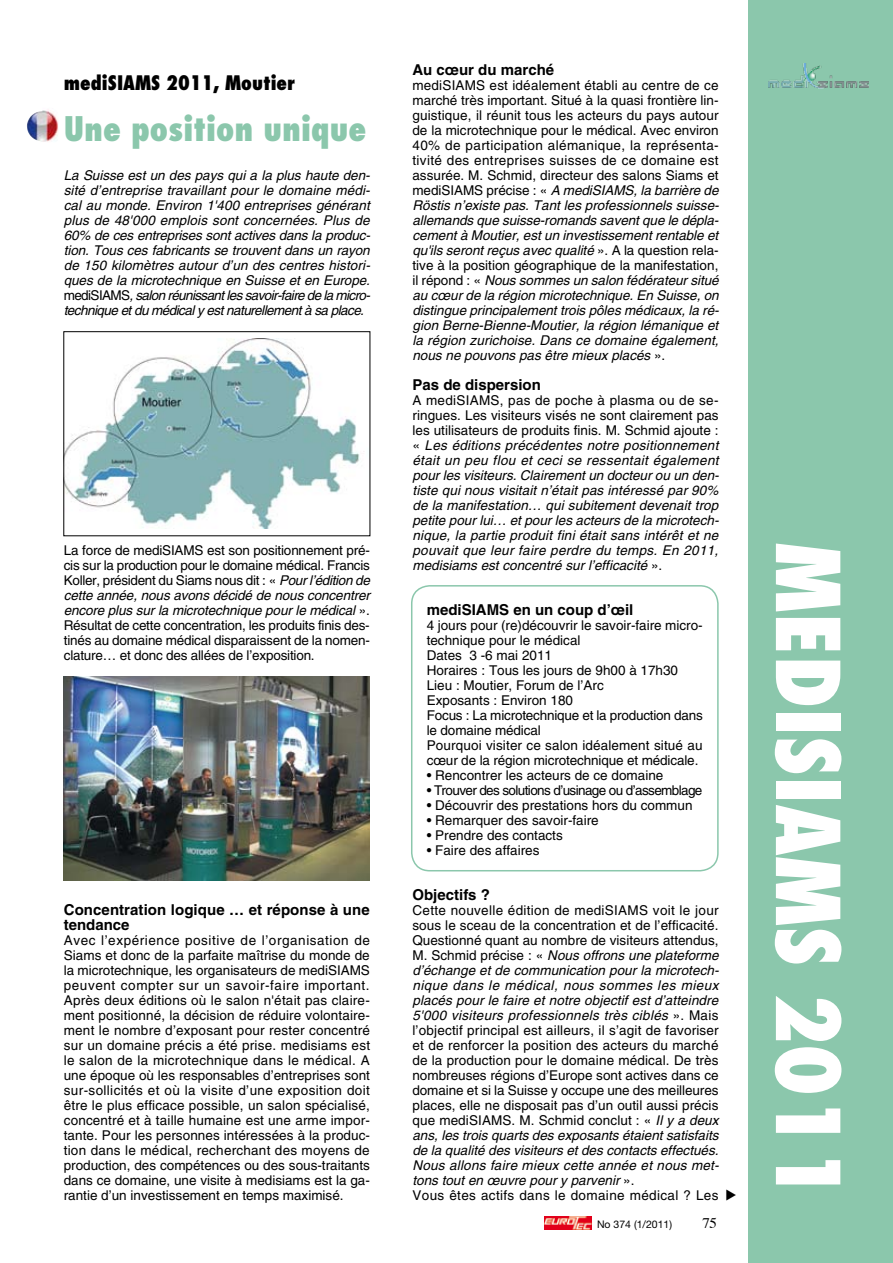
<style>
.page{position:relative;width:893px;height:1263px;background:#fff}
.page>*{position:absolute;margin:0;border:0;box-sizing:border-box;transform-origin:0 0}
.t1{font:800 condensed 85.5px "Futura";color:#fff}
.t2{font:800 condensed 33px "Futura";color:#8bc7ac}
.t3{font:800 condensed 19.5px "Futura";color:#000}
.t4{font:700 15px/15px "Helvetica";color:#000}
.t5{font:13.5px/15px "Helvetica";color:#000}
.t6{font:italic 13.5px/15px "Helvetica";color:#000;text-align:justify}
.t7{font:13.5px "Helvetica";letter-spacing:-.045em;color:#000}
.t8{font:10.5px "Helvetica Neue";color:#000}
.s1{font-style:normal}
.s2{font-style:italic}
</style>
<div class="page">
<svg style="left:544px;top:1216px;width:48px;height:1px"></svg>
<img style="left:544px;top:1217px;width:48px;height:13px">
<div style="left:748px;top:0;width:145px;height:1263px;background:#8bc7ac"></div>
<img style="left:768px;top:64px;width:101px;height:24px">
<img style="left:65px;top:339px;width:299px;height:189px">
<div style="left:63px;top:331px;width:307px;height:205px;border:1px solid #000"></div>
<img style="left:64px;top:676px;width:306px;height:204px">
<div style="left:411px;top:585px;width:308px;height:286px;border:2px solid #8bc7ac;border-radius:18px"></div>
<img style="left:27px;top:110px;width:31px;height:32px">
<h3 class="t3" style="left:64px;top:70px;width:233px">mediSIAMS 2011, Moutier</h3>
<h2 class="t2" style="left:64px;top:107px;width:304px">Une position unique</h2>
<p class="t6" style="left:64px;top:168px;width:308px">La Suisse est un des pays qui a la plus haute den&shy;sité d’entreprise travaillant pour le domaine médi&shy;cal au monde. Environ 1'400 entreprises générant plus de 48'000 emplois sont concernées. Plus de 60% de ces entreprises sont actives dans la produc&shy;tion. Tous ces fabricants se trouvent dans un rayon de 150 kilomètres autour d’un des centres histori&shy;ques de la microtechnique en Suisse et en Europe. <span class="s1">mediSIA MS</span>, salon réunissant les savoir-faire de la micro&shy;technique et du médical y est naturellement à sa place.</p>
<p class="t5" style="left:64px;top:543px;width:308px;text-align:justify">La force de mediSIAMS est son positionnement pré&shy;cis sur la production pour le domaine médical. Francis Koller, président du Siams nous dit : « <span class="s2">Pour l’édition de cette année, nous avons décidé de nous concentrer encore plus sur la microtechnique pour le médical</span> ».<br>Résultat de cette concentration, les produits finis des&shy;tinés au domaine médical disparaissent de la nomen&shy;clature… et donc des allées de l’exposition.</p>
<p class="t4" style="left:64px;top:902px;width:307px">Concentration logique … et réponse à une tendance</p>
<p class="t5" style="left:64px;top:933px;width:308px;text-align:justify">Avec l’expérience positive de l’organisation de Siams et donc de la parfaite maîtrise du monde de la microtechnique, les organisateurs de mediSIAMS peuvent compter sur un savoir-faire important.<br>Après deux éditions où le salon n'était pas claire&shy;ment positionné, la décision de réduire volontaire&shy;ment le nombre d’exposant pour rester concentré sur un domaine précis a été prise. medisiams est le salon de la microtechnique dans le médical. A une époque où les responsables d’entreprises sont sur-sollicités et où la visite d’une exposition doit être le plus efficace possible, un salon spécialisé, concentré et à taille humaine est une arme impor&shy;tante. Pour les personnes intéressées à la produc&shy;tion dans le médical, recherchant des moyens de production, des compétences ou des sous-traitants dans ce domaine, une visite à medisiams est la ga&shy;rantie d’un investissement en temps maximisé.</p>
<p class="t4" style="left:412px;top:62px;width:143px">Au cœur du marché</p>
<p class="t6" style="left:412px;top:78px;width:308px"><span class="s1">mediSIAMS est idéalement établi au centre de ce marché très important. Situé à la quasi frontière lin&shy;guistique, il réunit tous les acteurs du pays autour de la microtechnique pour le médical. Avec environ 40% de participation alémanique, la représenta&shy;tivité des entreprises suisses de ce domaine est assurée. M. Schmid, directeur des salons Siams et mediSIA MS précise : «</span> A mediSIAMS, la barrière de Röstis n’existe pas. Tant les professionnels suisse&shy;allemands que suisse-romands savent que le dépla&shy;cement à Moutier, est un investissement rentable et qu'ils seront reçus avec qualité <span class="s1">». A la question rela&shy;tive à la position géographique de la manifestation, il répond : «</span> Nous sommes un salon fédérateur situé au cœur de la région microtechnique. En Suisse, on distingue principalement trois pôles médicaux, la ré&shy;gion Berne-Bienne-Moutier, la région lémanique et la région zurichoise. Dans ce domaine également, nous ne pouvons pas être mieux placés <span class="s1">».</span></p>
<p class="t4" style="left:412px;top:377px;width:130px">Pas de dispersion</p>
<p class="t6" style="left:412px;top:393px;width:308px"><span class="s1">A mediSIAMS, pas de poche à plasma ou de se&shy;ringues. Les visiteurs visés ne sont clairement pas les utilisateurs de produits finis. M. Schmid ajoute : «</span> Les éditions précédentes notre positionnement était un peu flou et ceci se ressentait également pour les visiteurs. Clairement un docteur ou un den&shy;tiste qui nous visitait n’était pas intéressé par 90% de la manifestation… qui subitement devenait trop petite pour lui… et pour les acteurs de la microtech&shy;nique, la partie produit fini était sans intérêt et ne pouvait que leur faire perdre du temps. En 2011, medisiams est concentré sur l’efficacité <span class="s1">».</span></p>
<p class="t4" style="left:427px;top:602px;width:208px">mediSIAMS en un coup d’œil</p>
<p class="t5" style="left:427px;top:618px;width:278px">4 jours pour (re)découvrir le savoir-faire micro&shy;technique pour le médical<br>Dates 3 -6 mai 2011<br>Horaires : Tous les jours de 9h00 à 17h30<br>Lieu : Moutier, Forum de l’Arc<br>Exposants : Environ 180<br>Focus : La microtechnique et la production dans le domaine médical<br>Pourquoi visiter ce salon idéalement situé au cœur de la région microtechnique et médicale.</p>
<p class="t5" style="left:427px;top:768px;width:238px">• Rencontrer les acteurs de ce domaine</p>
<p class="t7" style="left:427px;top:782px;width:277px">• Trouver des solutions d’usinage ou d’assemblage</p>
<p class="t5" style="left:427px;top:798px;width:267px">• Découvrir des prestations hors du commun</p>
<p class="t5" style="left:427px;top:813px;width:174px">• Remarquer des savoir-faire</p>
<p class="t5" style="left:427px;top:828px;width:138px">• Prendre des contacts</p>
<p class="t5" style="left:427px;top:843px;width:114px">• Faire des affaires</p>
<p class="t4" style="left:412px;top:887px;width:79px">Objectifs ?</p>
<p class="t5" style="left:412px;top:903px;width:308px">Cette nouvelle édition de mediSIAMS voit le jour sous le sceau de la concentration et de l’efficacité.<br>Questionné quant au nombre de visiteurs attendus, M. Schmid précise : « <span class="s2">Nous offrons une plateforme d’échange et de communication pour la microtech&shy;nique dans le médical, nous sommes les mieux placés pour le faire et notre objectif est d’atteindre 5'000 visiteurs professionnels très ciblés</span> ». Mais l’objectif principal est ailleurs, il s’agit de favoriser et de renforcer la position des acteurs du marché de la production pour le domaine médical. De très nombreuses régions d’Europe sont actives dans ce domaine et si la Suisse y occupe une des meilleures places, elle ne disposait pas d’un outil aussi précis que mediSIAMS. M. Schmid conclut : « <span class="s2">Il y a deux ans, les trois quarts des exposants étaient satisfaits de la qualité des visiteurs et des contacts effectués.<br>Nous allons faire mieux cette année et nous met&shy;tons tout en œuvre pour y parvenir</span> ».<br>Vous êtes actifs dans le domaine médical ? Les</p>
<p class="t8" style="left:597px;top:1218px;width:77px">No 374 (1/2011)</p>
<h1 class="t1" style="left:863px;top:542px;width:658px;rotate:90deg">MEDISIAMS 2011</h1>
</div>
